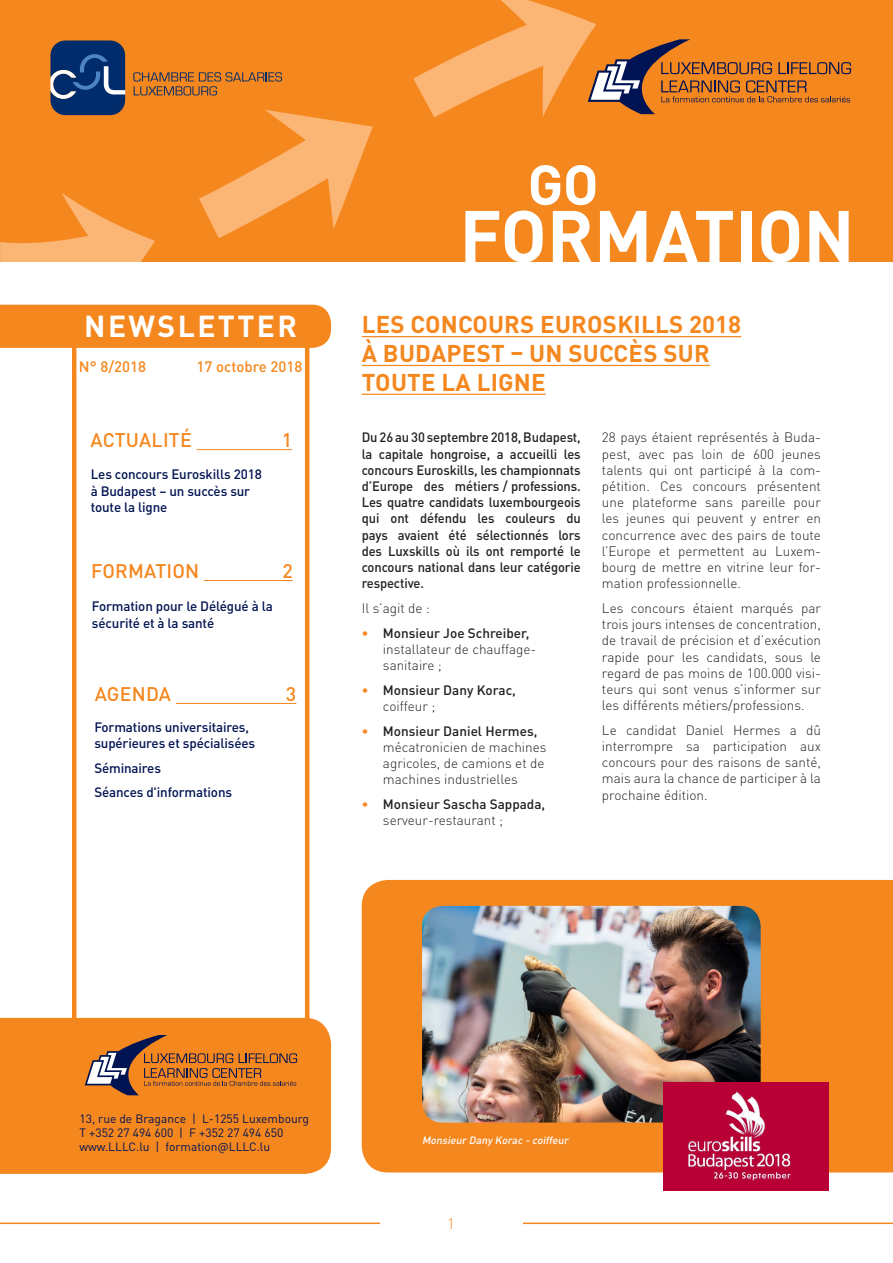
<style>
.page{position:relative;width:893px;height:1263px;background:#fff}
.page>*{position:absolute;margin:0;border:0;box-sizing:border-box;transform-origin:0 0}
.t1{font:700 72px "DIN Pro";color:#fff}
.t2{font:700 55.5px "DIN Pro";color:#fff}
.t3{font:700 30px "DIN Pro";letter-spacing:.08em;color:#fff}
.titre{font:700 24px/28.8px "DIN Pro";letter-spacing:.01em;color:#f5871f}
.t4{font:500 19.5px "DIN Pro";letter-spacing:.01em;color:#f5871f}
.t5{font:500 15px "DIN Pro";color:#f5871f}
.t6{font:300 15px "DIN Pro";color:#f5871f}
.texte_courant{font:300 13.5px/16.2px "DIN Pro";color:#231f20;text-align:justify}
.texte_courant_Bold{font:500 13.5px/16.2px "DIN Pro";letter-spacing:-.01em;color:#231f20;text-align:justify;scale:.96 1}
.Sommaire_titre_bleu{font:500 13.5px/16.2px "DIN Pro";letter-spacing:-.01em;color:#001352}
.texte_courant_Bold-2{font:500 13.5px/16.2px "DIN Pro";letter-spacing:-.01em;color:#231f20}
.t7{font:12px "DIN Pro";color:#001352}
.Textes_sous_photos{font:italic 500 10.5px "DIN Pro";color:#fff}
.s1{font-weight:700;color:#f5871f}
.s2{font-weight:500}
.s3{font-weight:300}
</style>
<div class="page">
<svg style="left:70px;top:348px;width:240px;height:670px"></svg>
<div style="left:0;top:0;width:893px;height:261px;background:#f5871f"></div>
<svg style="left:0;top:0;width:851px;height:261px"></svg>
<hr style="left:197px;top:449px;width:95px;height:1px;background:#f5871f">
<div style="left:0;top:305px;width:331px;height:43px;background:#f5871f"></div>
<div style="left:0;top:1018px;width:331px;height:156px;background:#f5871f"></div>
<svg style="left:85px;top:1035px;width:212px;height:60px;background:#ca7831"></svg>
<hr style="left:0;top:1222px;width:893px;height:2px;background:#f5871f">
<div style="left:380px;top:1217px;width:142px;height:46px;background:#fff"></div>
<hr style="left:362px;top:336px;width:379px;height:1px;background:#f5871f">
<hr style="left:362px;top:365px;width:348px;height:1px;background:#f5871f">
<hr style="left:362px;top:394px;width:184px;height:1px;background:#f5871f">
<hr style="left:176px;top:703px;width:120px;height:1px;background:#f5871f">
<hr style="left:204px;top:580px;width:89px;height:1px;background:#f5871f">
<div style="left:362px;top:880px;width:531px;height:292px;background:#f5871f"></div>
<img style="left:422px;top:906px;width:339px;height:216px">
<img style="left:664px;top:1082px;width:164px;height:108px">
<p class="t3" style="left:84px;top:306px;width:214px">NEWSLETTER</p>
<p class="t5" style="left:79px;top:356px;width:69px">N° 8/2018</p>
<p class="t5" style="left:196px;top:356px;width:108px">17 octobre 2018</p>
<p class="t4" style="left:91px;top:427px;width:103px">ACTUALITÉ</p>
<p class="t4" style="left:282px;top:427px;width:12px">1</p>
<p class="Sommaire_titre_bleu" style="left:91px;top:466px;width:173px">Les concours Euroskills 2018 à Budapest – un succès sur toute la ligne</p>
<p class="t4" style="left:91px;top:558px;width:110px">FORMATION</p>
<p class="t4" style="left:282px;top:558px;width:12px">2</p>
<p class="Sommaire_titre_bleu" style="left:92px;top:598px;width:182px">Formation pour le Délégué à la sécurité et à la santé</p>
<p class="t4" style="left:95px;top:680px;width:78px">AGENDA</p>
<p class="t4" style="left:286px;top:680px;width:12px">3</p>
<p class="Sommaire_titre_bleu" style="left:94px;top:718px;width:162px">Formations universitaires, supérieures et spécialisées</p>
<p class="Sommaire_titre_bleu" style="left:94px;top:759px;width:68px">Séminaires</p>
<p class="Sommaire_titre_bleu" style="left:94px;top:784px;width:139px">Séances d'informations</p>
<p class="t2" style="left:528px;top:147px;width:73px">GO</p>
<p class="t1" style="left:459px;top:187px;width:397px">FORMATION</p>
<p class="titre" style="left:362px;top:309px;width:381px">LES CONCOURS EUROSKILLS 2018<br>À BUDAPEST – UN SUCCÈS SUR<br>TOUTE LA LIGNE</p>
<p class="texte_courant_Bold" style="left:362px;top:429px;width:230px">Du 26 au 30 septembre 2018, Budapest, la capitale hongroise, a accueilli les concours Euroskills, les championnats d’Europe des métiers / professions.<br>Les quatre candidats luxembourgeois qui ont défendu les couleurs du pays avaient été sélectionnés lors des Luxskills où ils ont remporté le concours national dans leur catégorie respective.</p>
<p class="texte_courant" style="left:362px;top:599px;width:70px">Il s’agit de :</p>
<p class="texte_courant" style="left:383px;top:624px;width:155px;text-align:left;text-indent:-21px"><span class="s1">•</span> <span class="s2">Monsieur Joe Schreiber, </span>installateur de chauffage&shy;sanitaire ;</p>
<p class="texte_courant_Bold-2" style="left:383px;top:681px;width:134px;text-indent:-21px"><span class="s1">•</span> Monsieur Dany Korac, <span class="s3">coiffeur ;</span></p>
<p class="texte_courant" style="left:383px;top:722px;width:165px;text-align:left;text-indent:-21px"><span class="s1">•</span> <span class="s2">Monsieur Daniel Hermes, </span>mécatronicien de machines agricoles, de camions et de machines industrielles</p>
<p class="texte_courant_Bold-2" style="left:383px;top:795px;width:164px;text-indent:-21px"><span class="s1">•</span> Monsieur Sascha Sappada, <span class="s3">serveur-restaurant ;</span></p>
<p class="texte_courant" style="left:602px;top:429px;width:220px">28 pays étaient représentés à Buda&shy;pest, avec pas loin de 600 jeunes talents qui ont participé à la com&shy;pétition. Ces concours présentent une plateforme sans pareille pour les jeunes qui peuvent y entrer en concurrence avec des pairs de toute l’Europe et permettent au Luxem&shy;bourg de mettre en vitrine leur for&shy;mation professionnelle.</p>
<p class="texte_courant" style="left:602px;top:599px;width:220px">Les concours étaient marqués par trois jours intenses de concentration, de travail de précision et d’exécution rapide pour les candidats, sous le regard de pas moins de 100.000 visi&shy;teurs qui sont venus s’informer sur les différents métiers/professions.</p>
<p class="texte_courant" style="left:602px;top:721px;width:220px">Le candidat Daniel Hermes a dû interrompre sa participation aux concours pour des raisons de santé, mais aura la chance de participer à la prochaine édition.</p>
<p class="t7" style="left:80px;top:1110px;width:231px">13, rue de Bragance | L-1255 Luxembourg</p>
<p class="t7" style="left:80px;top:1124px;width:205px">T +352 27 494 600 | F +352 27 494 650</p>
<p class="t7" style="left:80px;top:1139px;width:192px">www.LLLC.lu | formation@LLLC.lu</p>
<p class="Textes_sous_photos" style="left:422px;top:1133px;width:150px">Monsieur Dany Korac - coiffeur</p>
<p class="t6" style="left:447px;top:1213px;width:9px">1</p>
</div>
